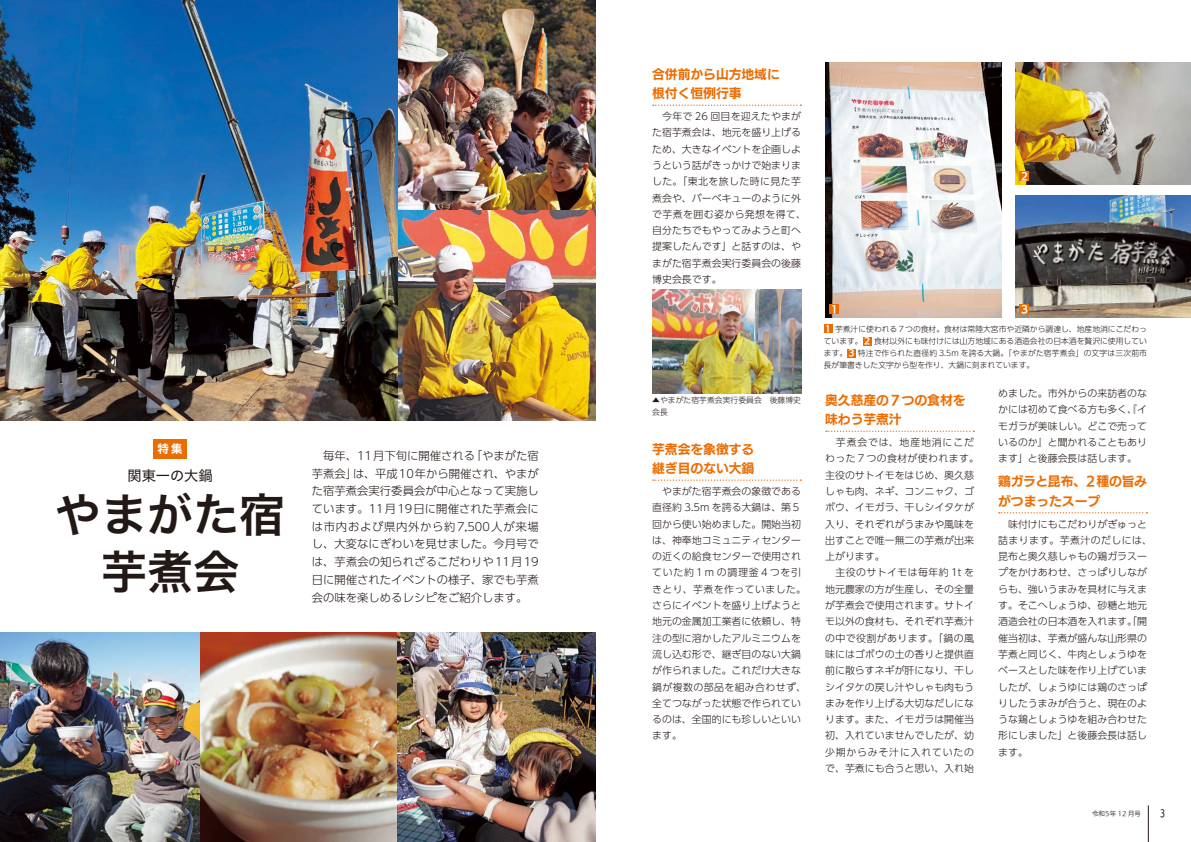
<style>
.page{position:relative;width:1191px;height:842px;background:#fff}
.page>*{position:absolute;margin:0;border:0;box-sizing:border-box;transform-origin:0 0}
.t1{font:46.1px/56.7px "Hiragino Sans W6";color:#221815;text-align:center}
.t2{font:14.2px "Hiragino Sans W4";color:#221815}
.t3{font:12.8px/19.1px "UD Kakugo Large Pr 6 N B";color:#ed6c00}
.t4{font:300 11.3px/17.7px "UD Shin Go Pr 6 N";color:#221815;text-align:justify}
.t5{font:11.3px "UD Kakugo Large Pr 6 N B";color:#fff}
.t6{font:300 9.9px/16.3px "UD Shin Go Pr 6 N";color:#221815}
.t7{font:9.9px "UD Kakugo Large Pr 6 N B";color:#fff}
.t8{font:9.9px "UD Kakugo Large Pr 6 N M";color:#221815}
.t9{font:8.5px "UD Kakugo Large Pr 6 N B";color:#fff}
.t10{font:300 7.8px/12px "UD Shin Go Pr 6 N";letter-spacing:.005em;color:#221815}
.t11{font:6.4px "UD Kakugo Large Pr 6 N R";color:#221815}
.s1{font-family:"UD Kakugo Large Pr 6 N B";font-weight:400;font-size:8.5px;color:#fff}
</style>
<div class="page">
<img style="left:200px;top:632px;width:197px;height:210px">
<img style="left:397px;top:632px;width:198px;height:210px">
<img style="left:0;top:0;width:595px;height:421px">
<img style="left:0;top:632px;width:200px;height:210px">
<img style="left:397px;top:210px;width:198px;height:211px">
<img style="left:825px;top:62px;width:176px;height:255px">
<img style="left:1015px;top:62px;width:176px;height:123px">
<img style="left:1015px;top:195px;width:176px;height:122px">
<svg style="left:653px;top:105px;width:148px;height:1px"></svg>
<svg style="left:653px;top:479px;width:148px;height:2px"></svg>
<svg style="left:826px;top:431px;width:148px;height:1px"></svg>
<svg style="left:999px;top:512px;width:148px;height:1px"></svg>
<img style="left:652px;top:289px;width:149px;height:104px">
<div style="left:823px;top:325px;width:9px;height:8px;background:#ed6c00"></div>
<div style="left:862px;top:337px;width:9px;height:8px;background:#ed6c00"></div>
<div style="left:847px;top:349px;width:9px;height:8px;background:#ed6c00"></div>
<div style="left:153px;top:439px;width:34px;height:20px;background:#ed6c00"></div>
<div style="left:829px;top:304px;width:10px;height:10px;background:#ed6c00"></div>
<div style="left:1019px;top:171px;width:10px;height:10px;background:#ed6c00"></div>
<div style="left:1019px;top:304px;width:10px;height:10px;background:#ed6c00"></div>
<hr style="left:1148px;top:805px;width:1px;height:37px;background:#221815">
<p class="t5" style="left:158px;top:443px;width:26px">特集</p>
<h1 class="t1" style="left:55px;top:484px;width:232px">やまがた宿芋煮会</h1>
<h2 class="t2" style="left:128px;top:463px;width:87px">関東一の大鍋</h2>
<p class="t4" style="left:312px;top:446px;width:228px">　毎年、11月下旬に開催される「やまがた宿芋煮会」は、平成10年から開催され、やまがた宿芋煮会実行委員会が中心となって実施しています。11月19日に開催された芋煮会には市内および県内外から約7,500人が来場し、大変なにぎわいを見せました。今月号では、芋煮会の知られざるこだわりや11月19日に開催されたイベントの様子、家でも芋煮会の味を楽しめるレシピをご紹介します。</p>
<p class="t3" style="left:652px;top:65px;width:129px">合併前から山方地域に根付く恒例行事</p>
<p class="t6" style="left:652px;top:108px;width:155px">　今年で 26 回目を迎えたやまがた宿芋煮会は、地元を盛り上げるため、大きなイベントを企画しようという話がきっかけで始まりました。「東北を旅した時に見た芋煮会や、バーベキューのように外で芋煮を囲む姿から発想を得て、自分たちでもやってみようと町へ提案したんです」と話すのは、やまがた宿芋煮会実行委員会の後藤博史会長です。</p>
<p class="t10" style="left:652px;top:394px;width:150px">▲やまがた宿芋煮会実行委員会　後藤博史会長</p>
<p class="t3" style="left:652px;top:440px;width:104px">芋煮会を象徴する継ぎ目のない大鍋</p>
<p class="t6" style="left:652px;top:483px;width:155px">　やまがた宿芋煮会の象徴である直径約 3.5m を誇る大鍋は、第５回から使い始めました。開始当初は、神奉地コミュニティセンターの近くの給食センターで使用されていた約１m の調理釜４つを引きとり、芋煮を作っていました。さらにイベントを盛り上げようと地元の金属加工業者に依頼し、特注の型に溶かしたアルミニウムを流し込む形で、継ぎ目のない大鍋が作られました。これだけ大きな鍋が複数の部品を組み合わせず、全てつながった状態で作られているのは、全国的にも珍しいといいます。</p>
<p class="t7" style="left:829px;top:304px;width:11px">１</p>
<p class="t7" style="left:1019px;top:171px;width:11px">２</p>
<p class="t7" style="left:1019px;top:304px;width:11px">３</p>
<p class="t10" style="left:823px;top:323px;width:325px;text-align:justify">　 芋煮汁に使われる７つの食材。食材は常陸大宮市や近隣から調達し、地産地消にこだわっています。　 食材以外にも味付けには山方地域にある酒造会社の日本酒を贅沢に使用しています。<span class="s1">３</span>特注で作られた直径約 3.5m を誇る大鍋。「やまがた宿芋煮会」の文字は三次前市長が筆書きした文字から型を作り、大鍋に刻まれています。</p>
<p class="t9" style="left:823px;top:324px;width:10px">１</p>
<p class="t9" style="left:862px;top:336px;width:10px">２</p>
<p class="t3" style="left:825px;top:391px;width:142px">奥久慈産の７つの食材を味わう芋煮汁</p>
<p class="t6" style="left:825px;top:434px;width:155px">　芋煮会では、地産地消にこだわった７つの食材が使われます。主役のサトイモをはじめ、奥久慈しゃも肉、ネギ、コンニャク、ゴボウ、イモガラ、干しシイタケが入り、それぞれがうまみや風味を出すことで唯一無二の芋煮が出来上がります。<br>　主役のサトイモは毎年約 1t を地元農家の方が生産し、その全量が芋煮会で使用されます。サトイモ以外の食材も、それぞれ芋煮汁の中で役割があります。「鍋の風味にはゴボウの土の香りと提供直前に散らすネギが肝になり、干しシイタケの戻し汁やしゃも肉もうまみを作り上げる大切なだしになります。また、イモガラは開催当初、入れていませんでしたが、幼少期からみそ汁に入れていたので、芋煮にも合うと思い、入れ始</p>
<p class="t6" style="left:998px;top:385px;width:150px;text-align:justify">めました。市外からの来訪者のなかには初めて食べる方も多く、『イモガラが美味しい。どこで売っているのか』と聞かれることもあります」と後藤会長は話します。</p>
<p class="t3" style="left:998px;top:472px;width:150px">鶏ガラと昆布、２種の旨みがつまったスープ</p>
<p class="t6" style="left:998px;top:515px;width:155px">　味付けにもこだわりがぎゅっと詰まります。芋煮汁のだしには、昆布と奥久慈しゃもの鶏ガラスープをかけあわせ、さっぱりしながらも、強いうまみを具材に与えます。そこへしょうゆ、砂糖と地元酒造会社の日本酒を入れます。「開催当初は、芋煮が盛んな山形県の芋煮と同じく、牛肉としょうゆをベースとした味を作り上げていましたが、しょうゆには鶏のさっぱりしたうまみが合うと、現在のような鶏としょうゆを組み合わせた形にしました」と後藤会長は話します。</p>
<p class="t11" style="left:1092px;top:810px;width:50px">令和５年 12 月号</p>
<p class="t8" style="left:1160px;top:808px;width:6px">3</p>
</div>
